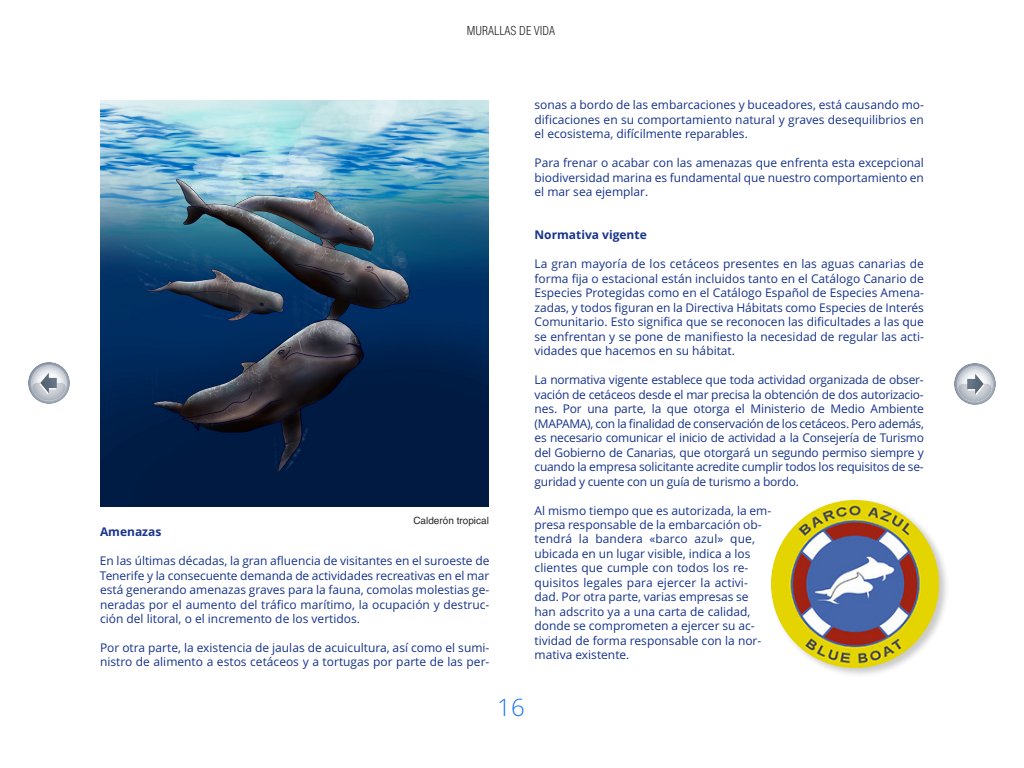
<style>
.page{position:relative;width:1024px;height:768px;background:#fff}
.page>*{position:absolute;margin:0;border:0;box-sizing:border-box;transform-origin:0 0}
.t1{font:300 24px "Open Sans";color:#1973fe}
.t2{font:12px/14.5px "Open Sans";color:#17338c;text-align:justify}
.t3{font:700 12px "Open Sans";color:#17338c}
.t4{font:300 condensed 12px "Helvetica";color:#272526}
.t5{font:10px "Helvetica";color:#272526}
</style>
<div class="page">
<svg style="left:28px;top:362px;width:42px;height:42px"></svg>
<svg style="left:954px;top:363px;width:42px;height:42px"></svg>
<img style="left:100px;top:100px;width:389px;height:407px">
<img style="left:771px;top:500px;width:176px;height:175px">
<img style="left:771px;top:500px;width:168px;height:168px;border-radius:50%">
<p class="t4" style="left:467px;top:24px;width:90px">MURALLAS DE VIDA</p>
<p class="t5" style="left:413px;top:514px;width:77px">Calderón tropical</p>
<p class="t3" style="left:100px;top:525px;width:63px">Amenazas</p>
<p class="t2" style="left:100px;top:554px;width:391px">En las últimas décadas, la gran afluencia de visitantes en el suroeste de Tenerife y la consecuente demanda de actividades recreativas en el mar está generando amenazas graves para la fauna, comolas molestias ge&shy;neradas por el aumento del tráfico marítimo, la ocupación y destruc&shy;ción del litoral, o el incremento de los vertidos.</p>
<p class="t2" style="left:100px;top:641px;width:391px">Por otra parte, la existencia de jaulas de acuicultura, así como el sumi&shy;nistro de alimento a estos cetáceos y a tortugas por parte de las per-</p>
<p class="t2" style="left:535px;top:98px;width:391px">sonas a bordo de las embarcaciones y buceadores, está causando mo&shy;dificaciones en su comportamiento natural y graves desequilibrios en el ecosistema, difícilmente reparables.</p>
<p class="t2" style="left:535px;top:156px;width:391px">Para frenar o acabar con las amenazas que enfrenta esta excepcional biodiversidad marina es fundamental que nuestro comportamiento en el mar sea ejemplar.</p>
<p class="t3" style="left:535px;top:228px;width:114px">Normativa vigente</p>
<p class="t2" style="left:535px;top:257px;width:391px">La gran mayoría de los cetáceos presentes en las aguas canarias de forma fija o estacional están incluidos tanto en el Catálogo Canario de Especies Protegidas como en el Catálogo Español de Especies Amena&shy;zadas, y todos figuran en la Directiva Hábitats como Especies de Interés Comunitario. Esto significa que se reconocen las dificultades a las que se enfrentan y se pone de manifiesto la necesidad de regular las acti&shy;vidades que hacemos en su hábitat.</p>
<p class="t2" style="left:535px;top:373px;width:391px">La normativa vigente establece que toda actividad organizada de obser&shy;vación de cetáceos desde el mar precisa la obtención de dos autorizacio&shy;nes. Por una parte, la que otorga el Ministerio de Medio Ambiente (MAPAMA), con la finalidad de conservación de los cetáceos. Pero además, es necesario comunicar el inicio de actividad a la Consejería de Turismo del Gobierno de Canarias, que otorgará un segundo permiso siempre y cuando la empresa solicitante acredite cumplir todos los requisitos de se&shy;guridad y cuente con un guía de turismo a bordo.</p>
<p class="t2" style="left:535px;top:503px;width:238px;text-align:left">Al mismo tiempo que es autorizada, la em&shy;presa responsable de la embarcación ob&shy;tendrá la bandera «barco azul» que, ubicada en un lugar visible, indica a los clientes que cumple con todos los re&shy;quisitos legales para ejercer la activi&shy;dad. Por otra parte, varias empresas se han adscrito ya a una carta de calidad, donde se comprometen a ejercer su ac&shy;tividad de forma responsable con la nor&shy;mativa existente.</p>
<h1 class="t1" style="left:497px;top:694px;width:29px">16</h1>
</div>
